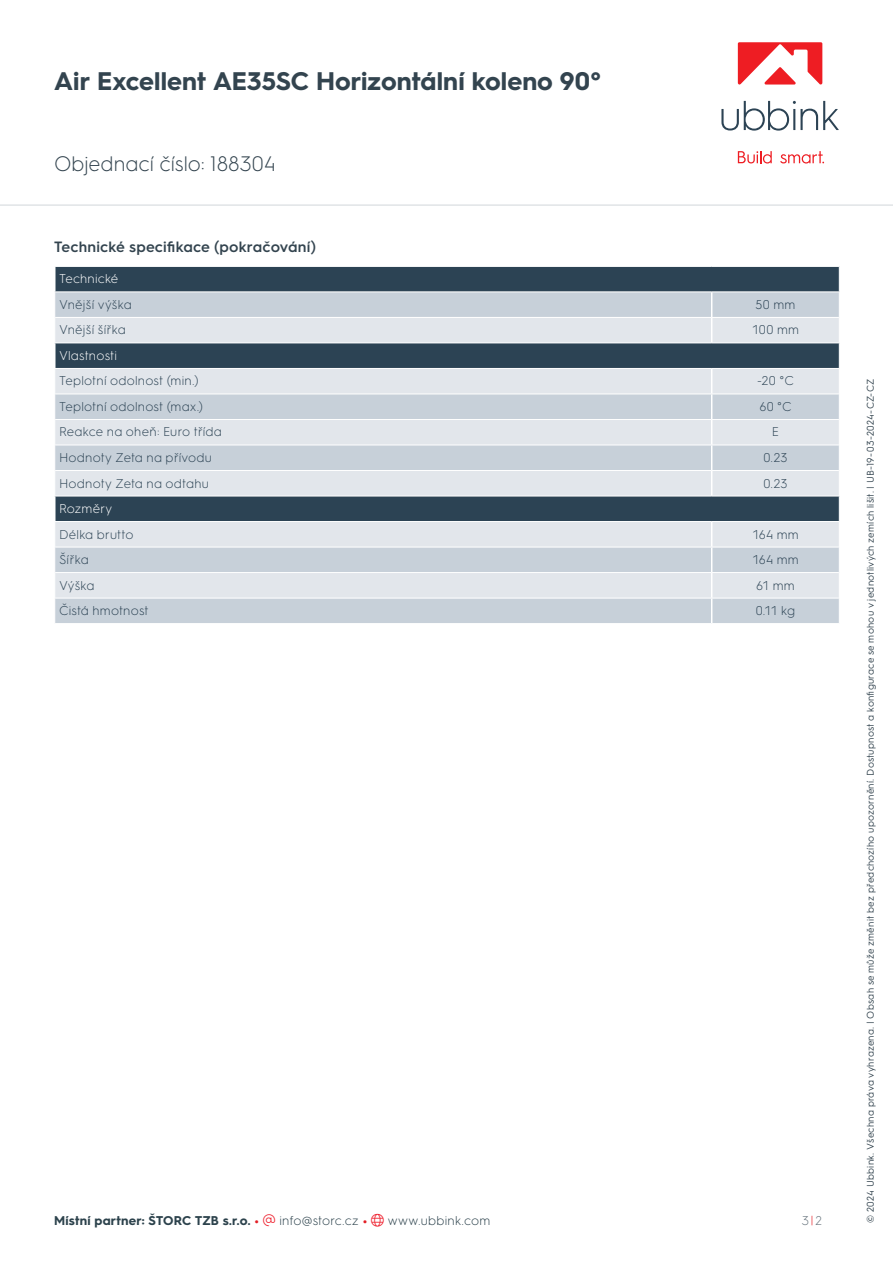
<style>
.page{position:relative;width:893px;height:1263px;background:#fff}
.page>*{position:absolute;margin:0;border:0;box-sizing:border-box;transform-origin:0 0}
.t1{font:700 25.5px "HGS3";letter-spacing:.005em;color:#33444f}
.t2{font:300 21px "HGS3";color:#33444f}
.t3{font:600 15px "HGS3";letter-spacing:.01em;color:#33444f}
.t4{font:300 12.75px "HGS3";letter-spacing:.02em;color:#2c4354}
.t5{font:700 12.75px "HGS3";letter-spacing:.015em;color:#2c424c}
.t6{font:300 12.75px "HGS3";letter-spacing:.01em;color:#fff}
.t7{font:300 12.75px "HGS3";color:#66737c}
.t8{font:9.75px "HGS3";letter-spacing:.03em;color:#33444f}
.s1{color:#e31e25}
.s2{color:#ee1f2d}
.s3{font-weight:300}
</style>
<div class="page">
<div style="left:56px;top:267px;width:783px;height:24px;background:#2c4354"></div>
<div style="left:55px;top:292px;width:784px;height:331px;background:#c7d0d9"></div>
<svg style="left:55px;top:318px;width:784px;height:280px;background:#bac3cb"></svg>
<hr style="left:55px;top:317px;width:657px;height:1px;background:#fff">
<hr style="left:712px;top:317px;width:127px;height:1px;background:#fff">
<svg style="left:711px;top:292px;width:1px;height:50px"></svg>
<hr style="left:54px;top:342px;width:658px;height:1px;background:#fff">
<hr style="left:712px;top:342px;width:128px;height:1px;background:#fff">
<hr style="left:54px;top:343px;width:2px;height:25px;background:#fff">
<hr style="left:54px;top:368px;width:658px;height:1px;background:#fff">
<hr style="left:712px;top:368px;width:128px;height:1px;background:#fff">
<hr style="left:55px;top:393px;width:657px;height:1px;background:#fff">
<hr style="left:712px;top:393px;width:127px;height:1px;background:#fff">
<hr style="left:55px;top:419px;width:657px;height:1px;background:#fff">
<hr style="left:712px;top:419px;width:127px;height:1px;background:#fff">
<hr style="left:55px;top:445px;width:657px;height:1px;background:#fff">
<hr style="left:712px;top:445px;width:127px;height:1px;background:#fff">
<hr style="left:55px;top:470px;width:657px;height:1px;background:#fff">
<hr style="left:712px;top:470px;width:127px;height:1px;background:#fff">
<svg style="left:711px;top:369px;width:1px;height:127px"></svg>
<hr style="left:54px;top:496px;width:658px;height:1px;background:#fff">
<hr style="left:712px;top:496px;width:128px;height:1px;background:#fff">
<hr style="left:54px;top:496px;width:2px;height:25px;background:#fff">
<hr style="left:54px;top:521px;width:658px;height:1px;background:#fff">
<hr style="left:712px;top:521px;width:128px;height:1px;background:#fff">
<hr style="left:55px;top:547px;width:657px;height:1px;background:#fff">
<hr style="left:712px;top:547px;width:127px;height:1px;background:#fff">
<hr style="left:55px;top:572px;width:657px;height:1px;background:#fff">
<hr style="left:712px;top:572px;width:127px;height:1px;background:#fff">
<hr style="left:55px;top:598px;width:657px;height:1px;background:#fff">
<hr style="left:712px;top:598px;width:127px;height:1px;background:#fff">
<svg style="left:711px;top:522px;width:1px;height:101px"></svg>
<svg style="left:839px;top:267px;width:1px;height:254px"></svg>
<hr style="left:0;top:204px;width:893px;height:2px;background:#e1e4e6">
<svg style="left:721px;top:101px;width:118px;height:30px"></svg>
<svg style="left:738px;top:151px;width:34px;height:13px"></svg>
<svg style="left:780px;top:151px;width:44px;height:13px"></svg>
<svg style="left:738px;top:42px;width:84px;height:43px"></svg>
<h1 class="t1" style="left:54px;top:63px;width:548px">Air Excellent AE35SC Horizontální koleno 90°</h1>
<h2 class="t2" style="left:54px;top:150px;width:223px">Objednací číslo: 188304</h2>
<p class="t3" style="left:54px;top:236px;width:263px">Technické specifikace (pokračování)</p>
<p class="t6" style="left:59px;top:270px;width:61px">Technické</p>
<p class="t4" style="left:59px;top:296px;width:74px">Vnější výška</p>
<p class="t4" style="left:755px;top:296px;width:41px">50 mm</p>
<p class="t4" style="left:59px;top:321px;width:68px">Vnější šířka</p>
<p class="t4" style="left:752px;top:321px;width:49px">100 mm</p>
<p class="t6" style="left:59px;top:346px;width:59px">Vlastnosti</p>
<p class="t4" style="left:59px;top:372px;width:141px">Teplotní odolnost (min.)</p>
<p class="t4" style="left:757px;top:372px;width:38px">-20 °C</p>
<p class="t4" style="left:59px;top:398px;width:146px">Teplotní odolnost (max.)</p>
<p class="t4" style="left:759px;top:398px;width:34px">60 °C</p>
<p class="t4" style="left:59px;top:423px;width:164px">Reakce na oheň: Euro třída</p>
<p class="t4" style="left:772px;top:423px;width:9px">E</p>
<p class="t4" style="left:59px;top:449px;width:155px">Hodnoty Zeta na přívodu</p>
<p class="t4" style="left:763px;top:449px;width:26px">0.23</p>
<p class="t4" style="left:59px;top:474px;width:151px">Hodnoty Zeta na odtahu</p>
<p class="t4" style="left:763px;top:474px;width:26px">0.23</p>
<p class="t6" style="left:59px;top:500px;width:55px">Rozměry</p>
<p class="t4" style="left:59px;top:525px;width:76px">Délka brutto</p>
<p class="t4" style="left:752px;top:525px;width:48px">164 mm</p>
<p class="t4" style="left:59px;top:551px;width:31px">Šířka</p>
<p class="t4" style="left:752px;top:551px;width:48px">164 mm</p>
<p class="t4" style="left:59px;top:576px;width:37px">Výška</p>
<p class="t4" style="left:756px;top:576px;width:40px">61 mm</p>
<p class="t4" style="left:59px;top:602px;width:91px">Čistá hmotnost</p>
<p class="t4" style="left:756px;top:602px;width:41px">0.11 kg</p>
<p class="t5" style="left:54px;top:1211px;width:438px">Místní partner: ŠTORC TZB s.r.o. <span class="s1">•</span> <span class="s2">▼</span> <span class="s3">info@storc.cz</span> <span class="s1">•</span> <span class="s2">●□</span> <span class="s3">www.ubbink.com</span></p>
<p class="t7" style="left:802px;top:1211px;width:21px">3<span class="s1">|</span>2</p>
<p class="t8" style="left:864px;top:1222px;width:845px;rotate:-90deg">© 2024 Ubbink. Všechna práva vyhrazena. | Obsah se může změnit bez předchozího upozornění. Dostupnost a konfigurace se mohou v jednotlivých zemích lišit. | UB-19-03-2024-CZ-CZ</p>
</div>
